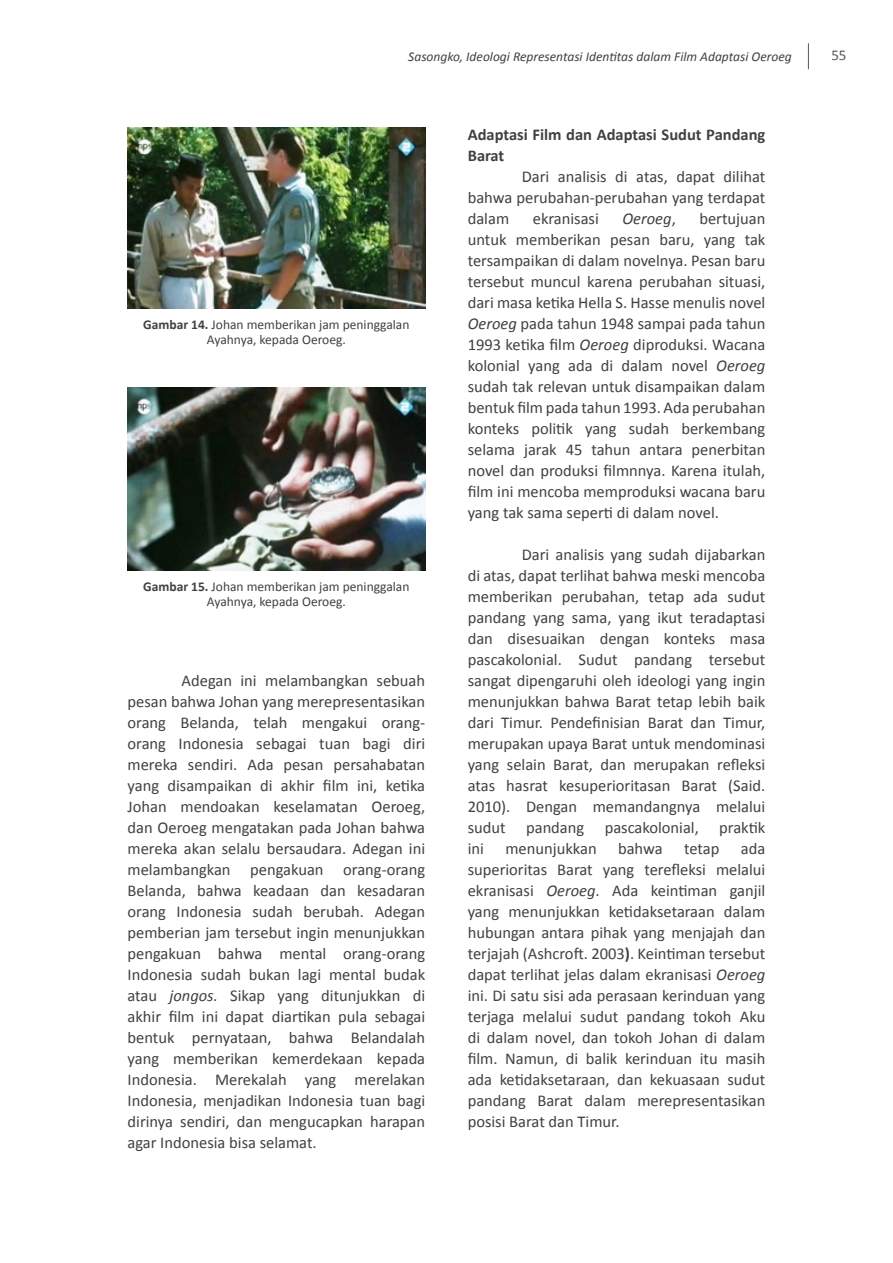
<style>
.page{position:relative;width:893px;height:1263px;background:#fff}
.page>*{position:absolute;margin:0;border:0;box-sizing:border-box;transform-origin:0 0}
.t1{font:16.5px/21px "Calibri";color:#414042;text-align:justify}
.t2{font:700 16.5px/21px "Calibri";color:#414042}
.t3{font:italic 16.5px "Calibri";color:#414042}
.t4{font:15px "Calibri";color:#58595b}
.t5{font:13.5px/15px "Calibri";color:#414042;text-align:center}
.t6{font:italic 13.5px "Calibri";color:#414042}
.s1{font-weight:700}
.s2{font-style:italic}
.s3{font-style:normal}
</style>
<div class="page">
<svg style="left:808px;top:43px;width:1px;height:26px"></svg>
<img style="left:128px;top:387px;width:297px;height:183px">
<img style="left:128px;top:128px;width:297px;height:181px">
<p class="t6" style="left:408px;top:51px;width:385px">Sasongko, Ideologi Representasi Identitas dalam Film Adaptasi Oeroeg</p>
<p class="t5" style="left:143px;top:318px;width:268px"><span class="s1">Gambar 14.</span> Johan memberikan jam peninggalan<br>Ayahnya, kepada Oeroeg.</p>
<p class="t5" style="left:143px;top:580px;width:268px"><span class="s1">Gambar 15.</span> Johan memberikan jam peninggalan<br>Ayahnya, kepada Oeroeg.</p>
<p class="t1" style="left:128px;top:671px;width:299px;text-indent:54px">Adegan ini melambangkan sebuah pesan bahwa Johan yang merepresentasikan orang Belanda, telah mengakui orang&shy;orang Indonesia sebagai tuan bagi diri mereka sendiri. Ada pesan persahabatan yang disampaikan di akhir film ini, ketika Johan mendoakan keselamatan Oeroeg, dan Oeroeg mengatakan pada Johan bahwa mereka akan selalu bersaudara. Adegan ini melambangkan pengakuan orang-orang Belanda, bahwa keadaan dan kesadaran orang Indonesia sudah berubah. Adegan pemberian jam tersebut ingin menunjukkan pengakuan bahwa mental orang-orang Indonesia sudah bukan lagi mental budak atau <span class="s2">jongos.</span> Sikap yang ditunjukkan di akhir film ini dapat diartikan pula sebagai bentuk pernyataan, bahwa Belandalah yang memberikan kemerdekaan kepada Indonesia. Merekalah yang merelakan Indonesia, menjadikan Indonesia tuan bagi dirinya sendiri, dan mengucapkan harapan agar Indonesia bisa selamat.</p>
<p class="t2" style="left:468px;top:125px;width:299px">Adaptasi Film dan Adaptasi Sudut Pandang<br>Barat</p>
<p class="t1" style="left:468px;top:167px;width:299px;text-indent:54px">Dari analisis di atas, dapat dilihat bahwa perubahan-perubahan yang terdapat dalam</p>
<p class="t1" style="left:533px;top:209px;width:68px">ekranisasi</p>
<p class="t3" style="left:622px;top:212px;width:55px">Oeroeg<span class="s3">,</span></p>
<p class="t1" style="left:468px;top:209px;width:299px;text-indent:232px">bertujuan untuk memberikan pesan baru, yang tak tersampaikan di dalam novelnya. Pesan baru tersebut muncul karena perubahan situasi, dari masa ketika Hella S. Hasse menulis novel <span class="s2">Oeroeg</span> pada tahun 1948 sampai pada tahun 1993 ketika film <span class="s2">Oeroeg</span> diproduksi. Wacana kolonial yang ada di dalam novel <span class="s2">Oeroeg </span>sudah tak relevan untuk disampaikan dalam bentuk film pada tahun 1993. Ada perubahan konteks politik yang sudah berkembang selama jarak 45 tahun antara penerbitan novel dan produksi filmnnya. Karena itulah, film ini mencoba memproduksi wacana baru yang tak sama seperti di dalam novel.</p>
<p class="t1" style="left:468px;top:545px;width:299px;text-indent:54px">Dari analisis yang sudah dijabarkan di atas, dapat terlihat bahwa meski mencoba memberikan perubahan, tetap ada sudut pandang yang sama, yang ikut teradaptasi dan disesuaikan dengan konteks masa pascakolonial. Sudut pandang tersebut sangat dipengaruhi oleh ideologi yang ingin menunjukkan bahwa Barat tetap lebih baik dari Timur. Pendefinisian Barat dan Timur, merupakan upaya Barat untuk mendominasi yang selain Barat, dan merupakan refleksi atas hasrat kesuperioritasan Barat (Said.<br>2010). Dengan memandangnya melalui sudut pandang pascakolonial, praktik ini</p>
<p class="t1" style="left:505px;top:839px;width:93px">menunjukkan</p>
<p class="t1" style="left:618px;top:839px;width:46px">bahwa</p>
<p class="t1" style="left:684px;top:839px;width:37px">tetap</p>
<p class="t1" style="left:468px;top:839px;width:299px;text-indent:273px">ada superioritas Barat yang terefleksi melalui ekranisasi <span class="s2">Oeroeg</span>. Ada keintiman ganjil yang menunjukkan ketidaksetaraan dalam hubungan antara pihak yang menjajah dan terjajah (Ashcroft. 2003<span class="s1">)</span>. Keintiman tersebut dapat terlihat jelas dalam ekranisasi <span class="s2">Oeroeg </span>ini. Di satu sisi ada perasaan kerinduan yang terjaga melalui sudut pandang tokoh Aku di dalam novel, dan tokoh Johan di dalam film. Namun, di balik kerinduan itu masih ada ketidaksetaraan, dan kekuasaan sudut pandang Barat dalam merepresentasikan posisi Barat dan Timur.</p>
<p class="t4" style="left:831px;top:48px;width:17px">55</p>
</div>
